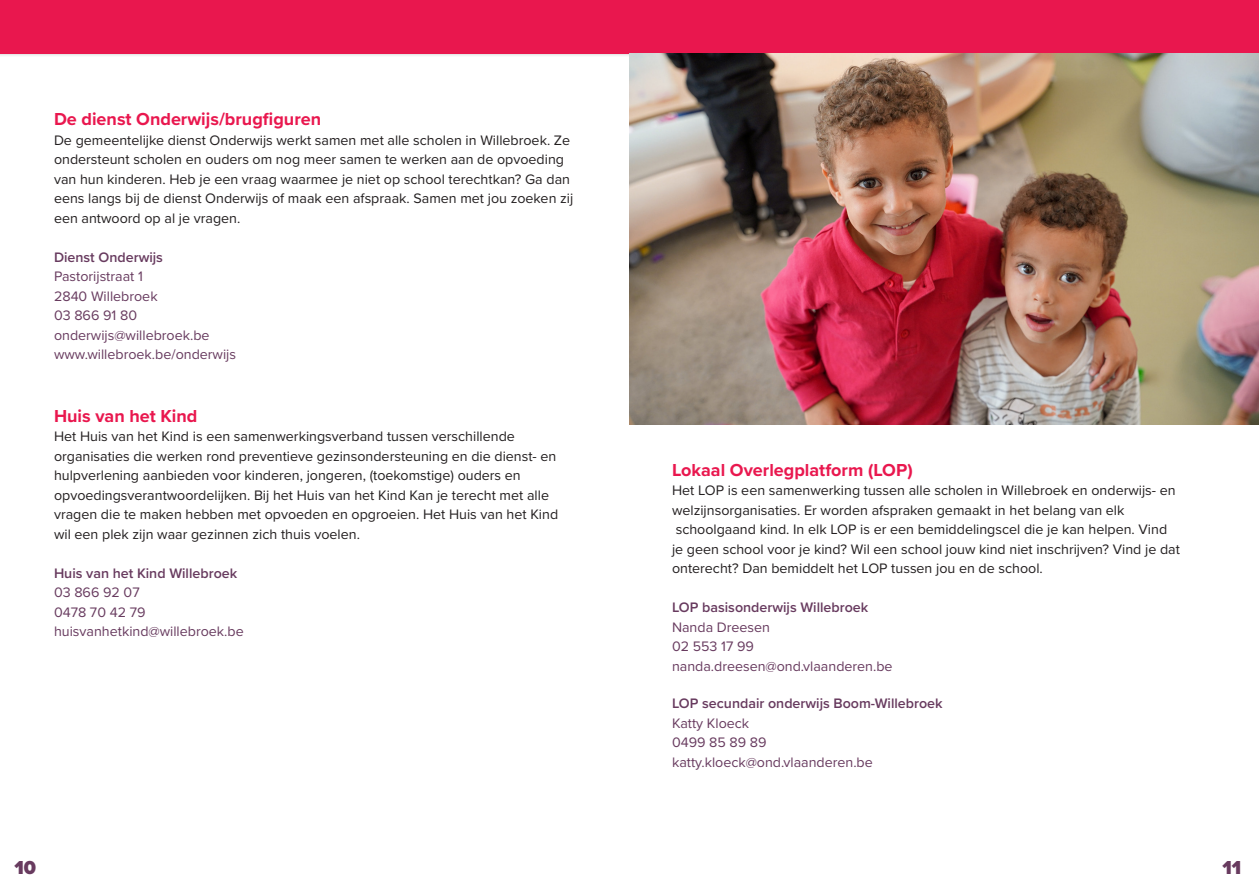
<style>
.page{position:relative;width:1259px;height:893px;background:#fff}
.page>*{position:absolute;margin:0;border:0;box-sizing:border-box;transform-origin:0 0}
.t1{font:900 19.5px "Proxima Nova";color:#683b5f}
.Titel_2{font:700 18px "Proxima Nova";color:#e9174e}
.t2{font:14.25px/19.5px "Proxima Nova";color:#231f20}
.t3{font:14.25px "Proxima Nova";color:#683b5f}
.t4{font:600 14.25px "Proxima Nova";color:#683b5f}
</style>
<div class="page">
<div style="left:0;top:0;width:1259px;height:58px;background:#231f20;opacity:.39"></div>
<div style="left:0;top:0;width:1259px;height:53px;background:#e9174e"></div>
<img style="left:629px;top:53px;width:630px;height:372px">
<p class="Titel_2" style="left:54px;top:106px;width:269px">De dienst Onderwijs/brugfiguren</p>
<p class="t2" style="left:54px;top:130px;width:521px">De gemeentelijke dienst Onderwijs werkt samen met alle scholen in Willebroek. Ze ondersteunt scholen en ouders om nog meer samen te werken aan de opvoeding van hun kinderen. Heb je een vraag waarmee je niet op school terechtkan? Ga dan eens langs bij de dienst Onderwijs of maak een afspraak. Samen met jou zoeken zij een antwoord op al je vragen.</p>
<p class="t4" style="left:54px;top:246px;width:110px">Dienst Onderwijs</p>
<p class="t3" style="left:54px;top:266px;width:90px">Pastorijstraat 1</p>
<p class="t3" style="left:54px;top:285px;width:105px">2840 Willebroek</p>
<p class="t3" style="left:54px;top:305px;width:85px">03 866 91 80</p>
<p class="t3" style="left:54px;top:324px;width:157px">onderwijs@willebroek.be</p>
<p class="t3" style="left:54px;top:344px;width:184px">www.willebroek.be/onderwijs</p>
<p class="Titel_2" style="left:54px;top:402px;width:145px">Huis van het Kind</p>
<p class="t2" style="left:54px;top:426px;width:462px">Het Huis van het Kind is een samenwerkingsverband tussen verschillende</p>
<p class="t2" style="left:54px;top:446px;width:504px">organisaties die werken rond preventieve gezinsondersteuning en die dienst- en hulpverlening aanbieden voor kinderen, jongeren, (toekomstige) ouders en</p>
<p class="t2" style="left:54px;top:485px;width:506px">opvoedingsverantwoordelijken. Bij het Huis van het Kind Kan je terecht met alle vragen die te maken hebben met opvoeden en opgroeien. Het Huis van het Kind wil een plek zijn waar gezinnen zich thuis voelen.</p>
<p class="t4" style="left:54px;top:563px;width:185px">Huis van het Kind Willebroek</p>
<p class="t3" style="left:54px;top:582px;width:87px">03 866 92 07</p>
<p class="t3" style="left:54px;top:602px;width:93px">0478 70 42 79</p>
<p class="t3" style="left:54px;top:621px;width:191px">huisvanhetkind@willebroek.be</p>
<p class="t1" style="left:15px;top:853px;width:23px">10</p>
<p class="Titel_2" style="left:672px;top:456px;width:242px">Lokaal Overlegplatform (LOP)</p>
<p class="t2" style="left:672px;top:480px;width:505px">Het LOP is een samenwerking tussen alle scholen in Willebroek en onderwijs- en welzijnsorganisaties. Er worden afspraken gemaakt in het belang van elk</p>
<p class="t2" style="left:672px;top:519px;width:509px">schoolgaand kind. In elk LOP is er een bemiddelingscel die je kan helpen. Vind<br>je geen school voor je kind? Wil een school jouw kind niet inschrijven? Vind je dat onterecht? Dan bemiddelt het LOP tussen jou en de school.</p>
<p class="t4" style="left:672px;top:597px;width:198px">LOP basisonderwijs Willebroek</p>
<p class="t3" style="left:672px;top:616px;width:100px">Nanda Dreesen</p>
<p class="t3" style="left:672px;top:636px;width:83px">02 553 17 99</p>
<p class="t3" style="left:672px;top:655px;width:222px">nanda.dreesen@ond.vlaanderen.be</p>
<p class="t4" style="left:672px;top:693px;width:272px">LOP secundair onderwijs Boom-Willebroek</p>
<p class="t3" style="left:672px;top:712px;width:79px">Katty Kloeck</p>
<p class="t3" style="left:672px;top:732px;width:96px">0499 85 89 89</p>
<p class="t3" style="left:672px;top:751px;width:202px">katty.kloeck@ond.vlaanderen.be</p>
<h1 class="t1" style="left:1222px;top:853px;width:20px">11</h1>
</div>
